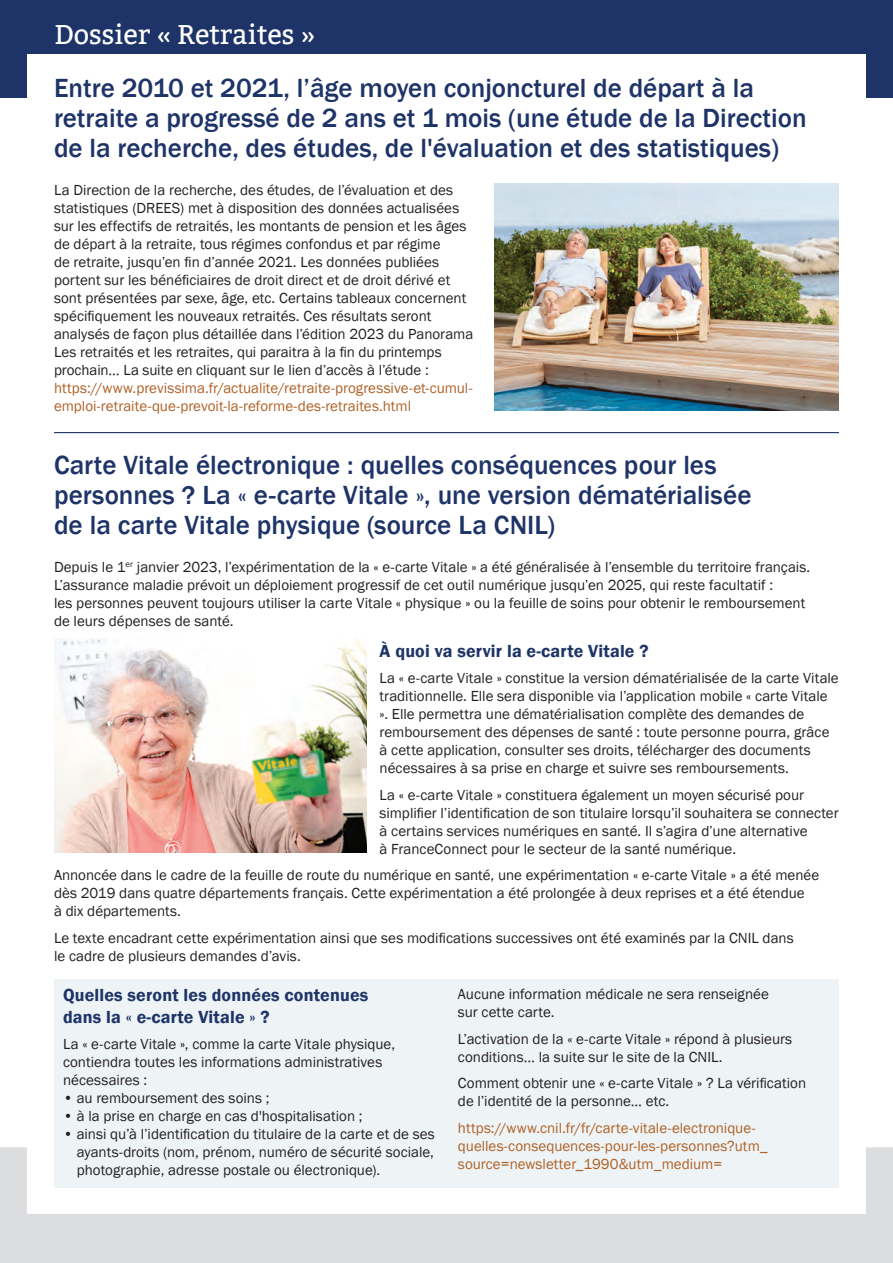
<style>
.page{position:relative;width:893px;height:1263px;background:#fff}
.page>*{position:absolute;margin:0;border:0;box-sizing:border-box;transform-origin:0 0}
.t1{font:500 27px/30px "Franklin Gothic";color:#1e3468}
.t2{font:27px "Bitter";color:#fff}
.t3{font:600 18px/21.6px "Franklin Gothic";letter-spacing:.01em;color:#1e3468}
.t4{font:15px/18px "Franklin Gothic";color:#231f20}
.t5{font:15px/18px "Franklin Gothic";color:#af6126}
</style>
<div class="page">
<div style="left:0;top:0;width:893px;height:97px;background:#1e3468"></div>
<div style="left:27px;top:54px;width:839px;height:89px;background:#fff"></div>
<svg style="left:0;top:1147px;width:893px;height:116px;fill:#dcdddf"></svg>
<hr style="left:54px;top:432px;width:785px;height:1px;background:#1e3468">
<img style="left:495px;top:183px;width:344px;height:227px">
<div style="left:54px;top:980px;width:785px;height:208px;background:#eef3f6"></div>
<img style="left:54px;top:639px;width:312px;height:213px">
<h1 class="t2" style="left:54px;top:19px;width:263px">Dossier « Retraites »</h1>
<h1 class="t1" style="left:54px;top:73px;width:754px">Entre 2010 et 2021, l’âge moyen conjoncturel de départ à la retraite a progressé de 2 ans et 1 mois (une étude de la Direction de la recherche, des études, de l'évaluation et des statistiques)</h1>
<p class="t4" style="left:54px;top:181px;width:421px">La Direction de la recherche, des études, de l’évaluation et des statistiques (DREES) met à disposition des données actualisées sur les effectifs de retraités, les montants de pension et les âges de départ à la retraite, tous régimes confondus et par régime<br>de retraite, jusqu’en fin d’année 2021. Les données publiées portent sur les bénéficiaires de droit direct et de droit dérivé et sont présentées par sexe, âge, etc. Certains tableaux concernent spécifiquement les nouveaux retraités. Ces résultats seront analysés de façon plus détaillée dans l’édition 2023 du Panorama Les retraités et les retraites, qui paraitra à la fin du printemps prochain… La suite en cliquant sur le lien d’accès à l’étude :</p>
<p class="t5" style="left:54px;top:379px;width:420px">https://www.previssima.fr/actualite/retraite-progressive-et-cumul&shy;emploi-retraite-que-prevoit-la-reforme-des-retraites.html</p>
<h1 class="t1" style="left:54px;top:450px;width:699px">Carte Vitale électronique : quelles conséquences pour les personnes ? La « e-carte Vitale », une version dématérialisée de la carte Vitale physique (source La CNIL)</h1>
<p class="t4" style="left:54px;top:558px;width:758px">Depuis le 1<sup>er</sup> janvier 2023, l’expérimentation de la « e-carte Vitale » a été généralisée à l’ensemble du territoire français.<br>L’assurance maladie prévoit un déploiement progressif de cet outil numérique jusqu’en 2025, qui reste facultatif :<br>les personnes peuvent toujours utiliser la carte Vitale « physique » ou la feuille de soins pour obtenir le remboursement de leurs dépenses de santé.</p>
<p class="t3" style="left:380px;top:640px;width:271px">À quoi va servir la e-carte Vitale ?</p>
<p class="t4" style="left:380px;top:670px;width:461px">La « e-carte Vitale » constitue la version dématérialisée de la carte Vitale traditionnelle. Elle sera disponible via l’application mobile « carte Vitale ». Elle permettra une dématérialisation complète des demandes de remboursement des dépenses de santé : toute personne pourra, grâce à cette application, consulter ses droits, télécharger des documents nécessaires à sa prise en charge et suivre ses remboursements.</p>
<p class="t4" style="left:380px;top:786px;width:461px">La « e-carte Vitale » constituera également un moyen sécurisé pour simplifier l’identification de son titulaire lorsqu’il souhaitera se connecter à certains services numériques en santé. Il s’agira d’une alternative<br>à FranceConnect pour le secteur de la santé numérique.</p>
<p class="t4" style="left:54px;top:867px;width:767px">Annoncée dans le cadre de la feuille de route du numérique en santé, une expérimentation « e-carte Vitale » a été menée dès 2019 dans quatre départements français. Cette expérimentation a été prolongée à deux reprises et a été étendue<br>à dix départements.</p>
<p class="t4" style="left:54px;top:929px;width:741px">Le texte encadrant cette expérimentation ainsi que ses modifications successives ont été examinés par la CNIL dans le cadre de plusieurs demandes d’avis.</p>
<p class="t3" style="left:63px;top:985px;width:307px">Quelles seront les données contenues dans la « e-carte Vitale » ?</p>
<p class="t4" style="left:63px;top:1036px;width:334px">La « e-carte Vitale », comme la carte Vitale physique, contiendra toutes les informations administratives nécessaires :</p>
<p class="t4" style="left:63px;top:1090px;width:208px">• au remboursement des soins ;</p>
<p class="t4" style="left:63px;top:1108px;width:301px">• à la prise en charge en cas d'hospitalisation ;</p>
<p class="t4" style="left:77px;top:1126px;width:360px;text-align:justify;text-indent:-14px">• ainsi qu’à l’identification du titulaire de la carte et de ses ayants-droits (nom, prénom, numéro de sécurité sociale, photographie, adresse postale ou électronique).</p>
<p class="t4" style="left:458px;top:985px;width:312px">Aucune information médicale ne sera renseignée sur cette carte.</p>
<p class="t4" style="left:458px;top:1030px;width:336px">L’activation de la « e-carte Vitale » répond à plusieurs conditions… la suite sur le site de la CNIL.</p>
<p class="t4" style="left:458px;top:1074px;width:350px">Comment obtenir une « e-carte Vitale » ? La vérification de l’identité de la personne… etc.</p>
<p class="t5" style="left:458px;top:1119px;width:311px">https://www.cnil.fr/fr/carte-vitale-electronique&shy;quelles-consequences-pour-les-personnes?utm_ source=newsletter_1990&amp;utm_medium=</p>
</div>
